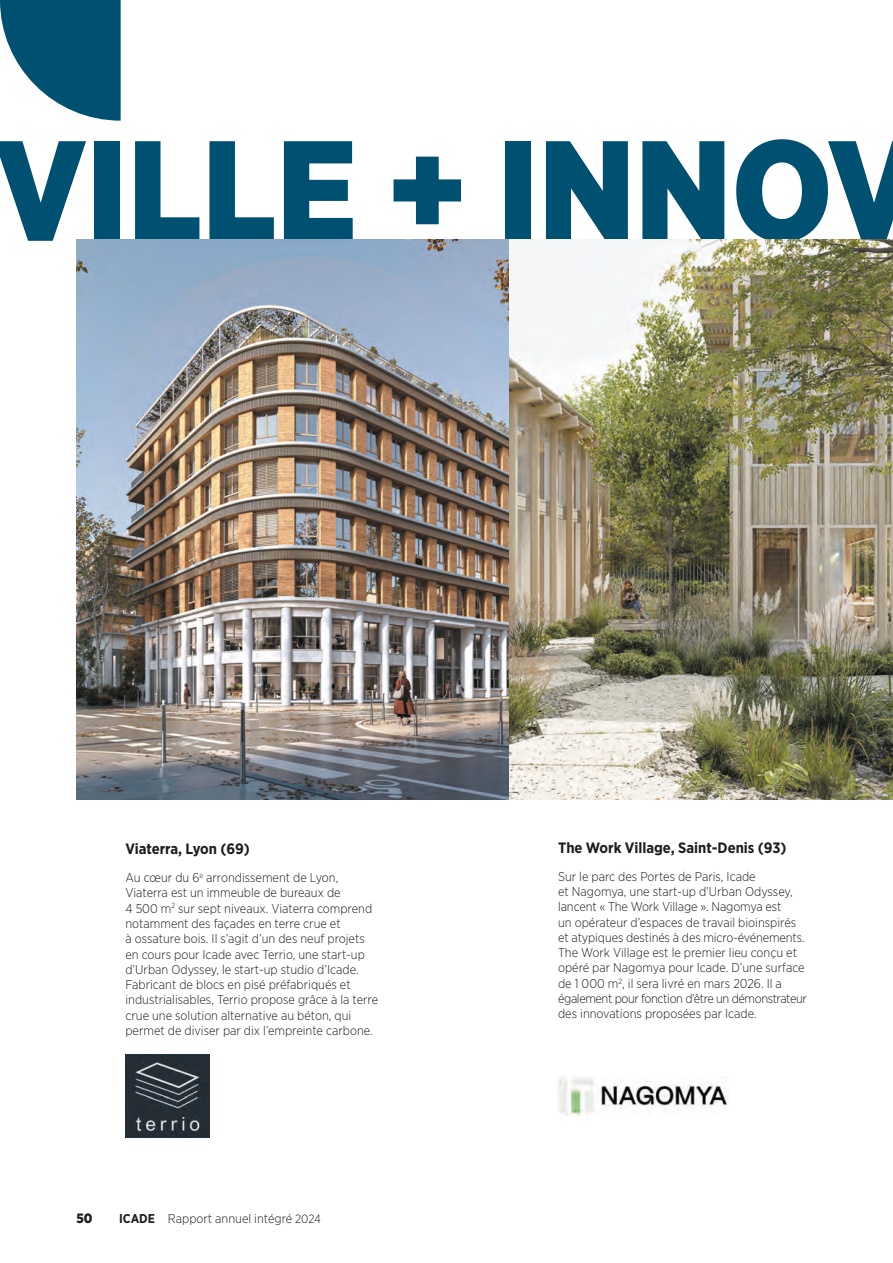
<style>
.page{position:relative;width:893px;height:1263px;background:#fff}
.page>*{position:absolute;margin:0;border:0;box-sizing:border-box;transform-origin:0 0}
.t1{font:900 141.45px "Gotham Narrow";color:#005071}
.t2{font:700 15px "Gotham Narrow";color:#1d1d1b}
.t3{font:900 13.5px "Gotham Narrow";color:#1d1d1b}
.t4{font:300 12.75px/15.3px "Gotham Narrow";color:#1d1d1b}
.s1{font-weight:700}
.s2{font-size:12px}
</style>
<div class="page">
<img style="left:77px;top:240px;width:816px;height:560px">
<img style="left:125px;top:1054px;width:84px;height:83px">
<img style="left:558px;top:1076px;width:169px;height:39px">
<svg style="left:0;top:0;width:121px;height:121px"></svg>
<h1 class="t1" style="left:-6px;top:97px;width:927px">VILLE + INNOV</h1>
<p class="t2" style="left:125px;top:839px;width:126px">Viaterra, Lyon (69)</p>
<p class="t4" style="left:125px;top:870px;width:254px">Au cœur du 6<sup>e</sup> arrondissement de Lyon, Viaterra est un immeuble de bureaux de<br>4 500 m<sup>2</sup> sur sept niveaux. Viaterra comprend notamment des façades en terre crue et<br>à ossature bois. Il s’agit d’un des neuf projets en cours pour Icade avec Terrio, une start-up d’Urban Odyssey, le start-up studio d’Icade.<br>Fabricant de blocs en pisé préfabriqués et industrialisables, Terrio propose grâce à la terre crue une solution alternative au béton, qui permet de diviser par dix l’empreinte carbone.</p>
<p class="t3" style="left:77px;top:1210px;width:18px">50</p>
<p class="t4" style="left:119px;top:1210px;width:203px"><span class="s1">ICADE</span> Rapport annuel intégré <span class="s2">2024</span></p>
<p class="t2" style="left:558px;top:838px;width:230px">The Work Village, Saint-Denis (93)</p>
<p class="t4" style="left:558px;top:868px;width:250px">Sur le parc des Portes de Paris, Icade<br>et Nagomya, une start-up d’Urban Odyssey, lancent « The Work Village ». Nagomya est<br>un opérateur d’espaces de travail bioinspirés et atypiques destinés à des micro-événements.<br>The Work Village est le premier lieu conçu et opéré par Nagomya pour Icade. D’une surface de 1 000 m<sup>2</sup>, il sera livré en mars 2026. Il a également pour fonction d’être un démonstrateur des innovations proposées par Icade.</p>
</div>
